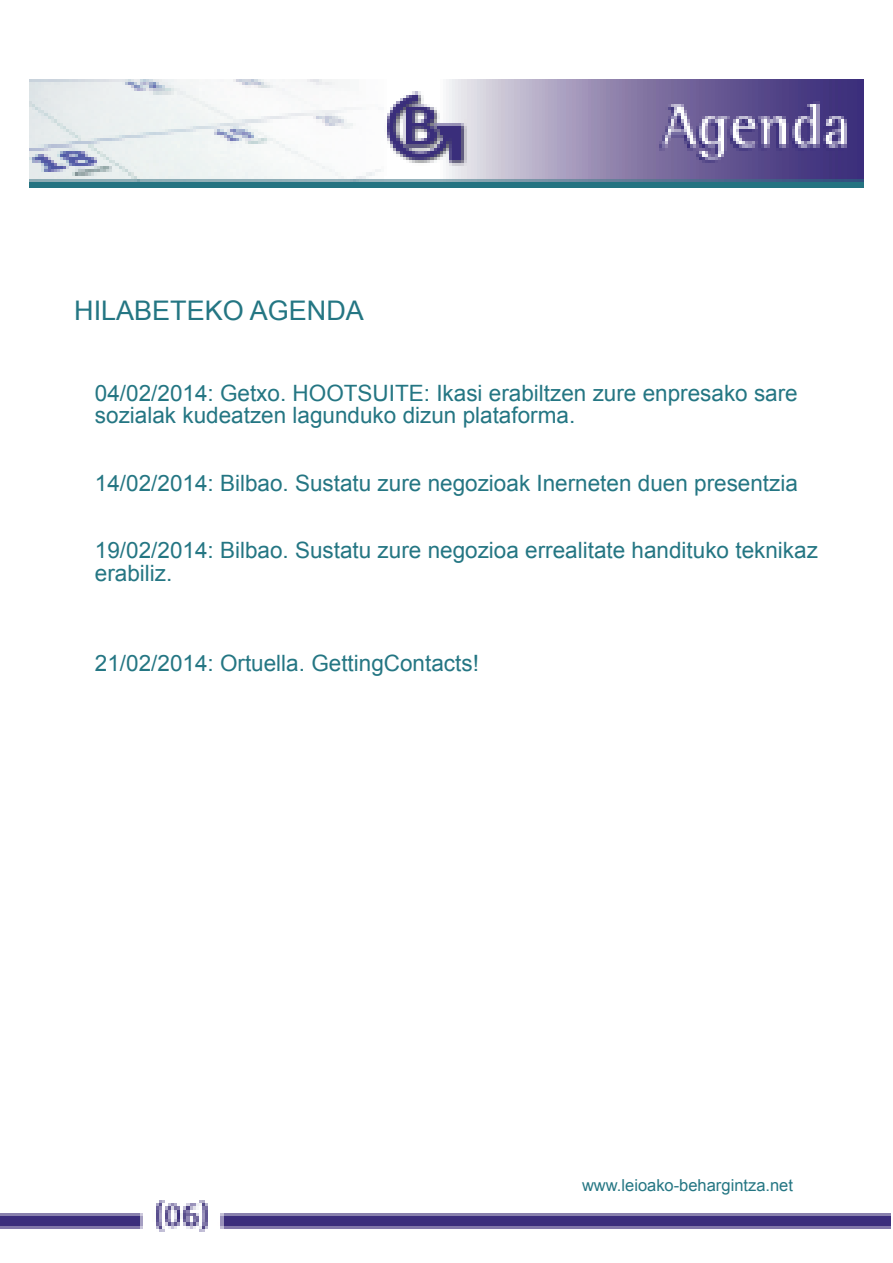
<style>
.page{position:relative;width:893px;height:1263px;background:#fff}
.page>*{position:absolute;margin:0;border:0;box-sizing:border-box;transform-origin:0 0}
.t1{font:27px "Arial";color:#247683}
.t2{font:22.5px/22.5px "Arial";color:#247683}
.t3{font:16.5px "Arial";color:#247683}
</style>
<div class="page">
<img style="left:0;top:1200px;width:890px;height:31px">
<img style="left:29px;top:80px;width:834px;height:108px">
<p class="t1" style="left:74px;top:295px;width:291px">HILABETEKO AGENDA</p>
<p class="t2" style="left:95px;top:382px;width:704px">04/02/2014: Getxo. HOOTSUITE: Ikasi erabiltzen zure enpresako sare sozialak kudeatzen lagunduko dizun plataforma.</p>
<p class="t2" style="left:95px;top:472px;width:705px">14/02/2014: Bilbao. Sustatu zure negozioak Inerneten duen presentzia</p>
<p class="t2" style="left:95px;top:539px;width:724px">19/02/2014: Bilbao. Sustatu zure negozioa errealitate handituko teknikaz erabiliz.</p>
<p class="t2" style="left:95px;top:652px;width:385px">21/02/2014: Ortuella. GettingContacts!</p>
<p class="t3" style="left:582px;top:1176px;width:212px">www.leioako-behargintza.net</p>
</div>
